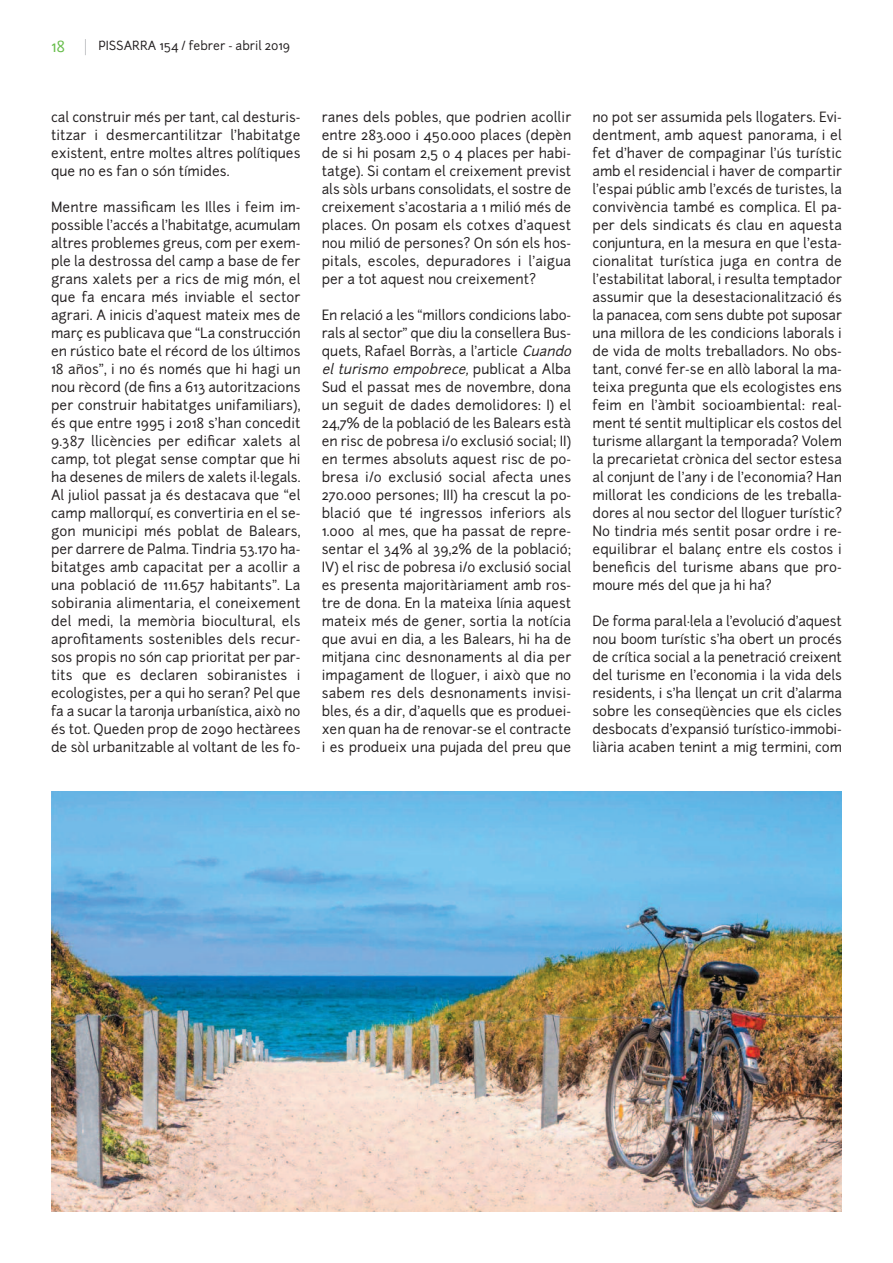
<style>
.page{position:relative;width:893px;height:1263px;background:#fff}
.page>*{position:absolute;margin:0;border:0;box-sizing:border-box;transform-origin:0 0}
.t1{font:15px "Junction";color:#67bd4a}
.t2{font:13.5px/18px "Junction";color:#231f20;text-align:justify}
.t3{font:12px "Junction";color:#231f20}
.s1{font-style:italic}
</style>
<div class="page">
<svg style="left:85px;top:39px;width:1px;height:16px"></svg>
<img style="left:52px;top:792px;width:790px;height:420px">
<p class="t1" style="left:51px;top:38px;width:16px">18</p>
<p class="t3" style="left:98px;top:38px;width:193px">PISSARRA 154 / febrer - abril 2019</p>
<p class="t2" style="left:51px;top:108px;width:251px">cal construir més per tant, cal desturis&shy;titzar i desmercantilitzar l’habitatge existent, entre moltes altres polítiques que no es fan o són tímides.</p>
<p class="t2" style="left:51px;top:198px;width:251px">Mentre massificam les Illes i feim im&shy;possible l’accés a l’habitatge, acumulam altres problemes greus, com per exem&shy;ple la destrossa del camp a base de fer grans xalets per a rics de mig món, el que fa encara més inviable el sector agrari. A inicis d’aquest mateix mes de març es publicava que “La construcción en rústico bate el récord de los últimos 18 años”, i no és només que hi hagi un nou rècord (de fins a 613 autoritzacions per construir habitatges unifamiliars), és que entre 1995 i 2018 s’han concedit 9.387 llicències per edificar xalets al camp, tot plegat sense comptar que hi ha desenes de milers de xalets il·legals.<br>Al juliol passat ja és destacava que “el camp mallorquí, es convertiria en el se&shy;gon municipi més poblat de Balears, per darrere de Palma. Tindria 53.170 ha&shy;bitatges amb capacitat per a acollir a una població de 111.657 habitants”. La sobirania alimentaria, el coneixement del medi, la memòria biocultural, els aprofitaments sostenibles dels recur&shy;sos propis no són cap prioritat per par&shy;tits que es declaren sobiranistes i ecologistes, per a qui ho seran? Pel que fa a sucar la taronja urbanística, això no és tot. Queden prop de 2090 hectàrees de sòl urbanitzable al voltant de les fo-</p>
<p class="t2" style="left:322px;top:108px;width:251px">ranes dels pobles, que podrien acollir entre 283.000 i 450.000 places (depèn de si hi posam 2,5 o 4 places per habi&shy;tatge). Si contam el creixement previst als sòls urbans consolidats, el sostre de creixement s’acostaria a 1 milió més de places. On posam els cotxes d’aquest nou milió de persones? On són els hos&shy;pitals, escoles, depuradores i l’aigua per a tot aquest nou creixement?</p>
<p class="t2" style="left:322px;top:306px;width:253px;text-align:left">En relació a les “millors condicions labo&shy;rals al sector” que diu la consellera Bus&shy;quets, Rafael Borràs, a l’article <span class="s1">cuando el turismo empobrece,</span> publicat a Alba Sud el passat mes de novembre, dona un seguit de dades demolidores: I) el 24,7% de la població de les Balears està en risc de pobresa i/o exclusió social; II) en termes absoluts aquest risc de po&shy;bresa i/o exclusió social afecta unes 270.000 persones; III) ha crescut la po&shy;blació que té ingressos inferiors als 1.000 al mes, que ha passat de repre&shy;sentar el 34% al 39,2% de la població; IV) el risc de pobresa i/o exclusió social es presenta majoritàriament amb ros&shy;tre de dona. En la mateixa línia aquest mateix més de gener, sortia la notícia que avui en dia, a les Balears, hi ha de mitjana cinc desnonaments al dia per impagament de lloguer, i això que no sabem res dels desnonaments invisi&shy;bles, és a dir, d’aquells que es produei&shy;xen quan ha de renovar-se el contracte i es produeix una pujada del preu que</p>
<p class="t2" style="left:592px;top:108px;width:251px">no pot ser assumida pels llogaters. Evi&shy;dentment, amb aquest panorama, i el fet d’haver de compaginar l’ús turístic amb el residencial i haver de compartir l’espai públic amb l’excés de turistes, la convivència també es complica. El pa&shy;per dels sindicats és clau en aquesta conjuntura, en la mesura en que l’esta&shy;cionalitat turística juga en contra de l’estabilitat laboral, i resulta temptador assumir que la desestacionalització és la panacea, com sens dubte pot suposar una millora de les condicions laborals i de vida de molts treballadors. No obs&shy;tant, convé fer-se en allò laboral la ma&shy;teixa pregunta que els ecologistes ens feim en l’àmbit socioambiental: real&shy;ment té sentit multiplicar els costos del turisme allargant la temporada? Volem la precarietat crònica del sector estesa al conjunt de l’any i de l’economia? Han millorat les condicions de les treballa&shy;dores al nou sector del lloguer turístic?<br>No tindria més sentit posar ordre i re&shy;equilibrar el balanç entre els costos i beneficis del turisme abans que pro&shy;moure més del que ja hi ha?</p>
<p class="t2" style="left:592px;top:612px;width:251px">De forma paral·lela a l’evolució d’aquest nou boom turístic s’ha obert un procés de crítica social a la penetració creixent del turisme en l’economia i la vida dels residents, i s’ha llençat un crit d’alarma sobre les conseqüències que els cicles desbocats d’expansió turístico-immobi&shy;liària acaben tenint a mig termini, com</p>
</div>
